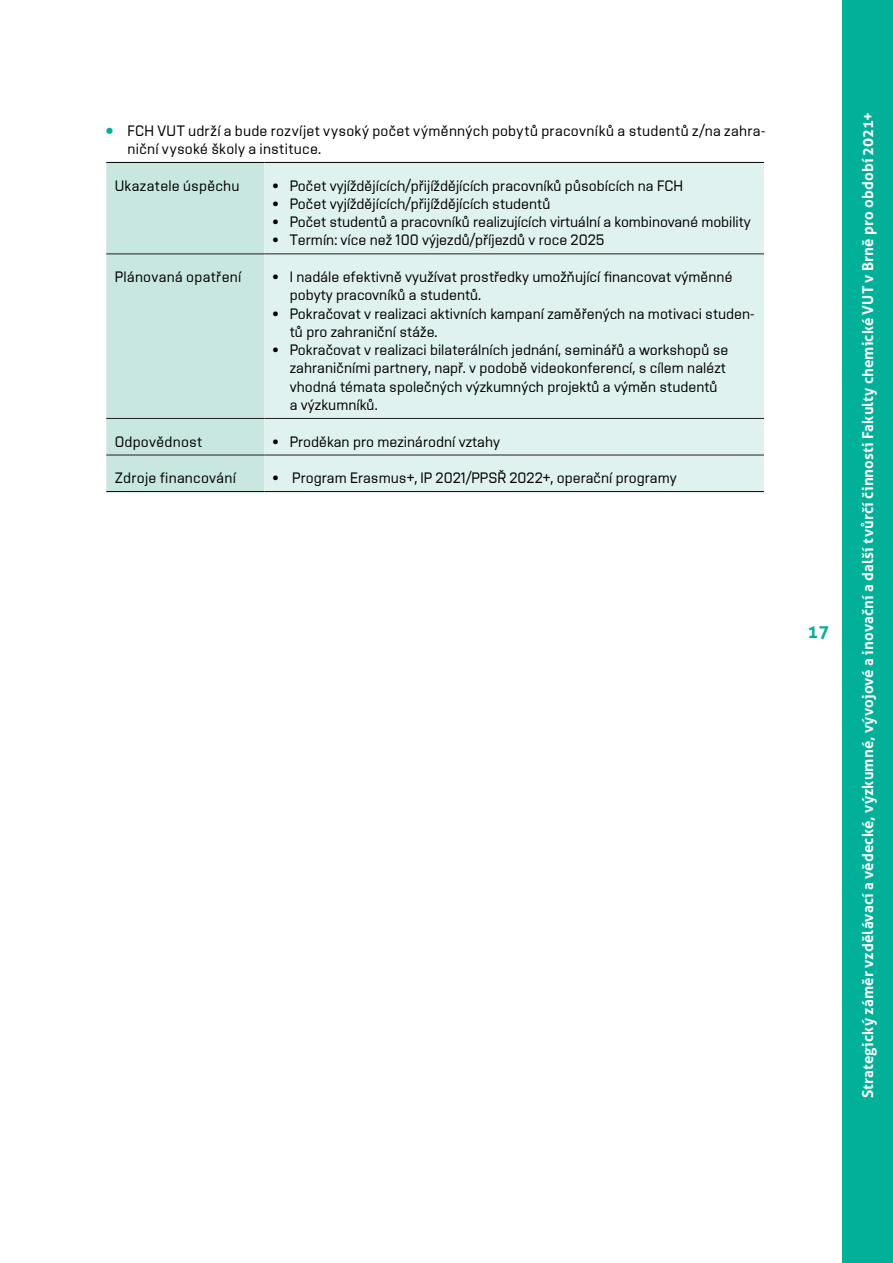
<style>
.page{position:relative;width:893px;height:1263px;background:#fff}
.page>*{position:absolute;margin:0;border:0;box-sizing:border-box;transform-origin:0 0}
.t1{font:700 18px "Aller";color:#00b098}
.t2{font:15px/18.3px "Vafle Light VUT";color:#000}
.t3{font:700 15px "Aller";letter-spacing:.01em;color:#fff}
.t4{font:15px "Vafle Light VUT";letter-spacing:.02em;color:#000}
.s1{font-family:"Vafle VUT";color:#00b098}
</style>
<div class="page">
<div style="left:842px;top:0;width:51px;height:1263px;background:#00b098"></div>
<div style="left:106px;top:163px;width:158px;height:328px;background:#c8e7e0"></div>
<div style="left:264px;top:163px;width:500px;height:328px;background:#e0f2ef"></div>
<hr style="left:106px;top:162px;width:158px;height:1px;background:#000">
<hr style="left:264px;top:162px;width:500px;height:1px;background:#000">
<hr style="left:106px;top:491px;width:158px;height:1px;background:#000">
<hr style="left:264px;top:491px;width:500px;height:1px;background:#000">
<hr style="left:106px;top:253px;width:158px;height:1px;background:#231f20">
<hr style="left:264px;top:253px;width:500px;height:1px;background:#231f20">
<hr style="left:106px;top:418px;width:158px;height:1px;background:#231f20">
<hr style="left:264px;top:418px;width:500px;height:1px;background:#231f20">
<hr style="left:106px;top:455px;width:158px;height:1px;background:#231f20">
<hr style="left:264px;top:455px;width:500px;height:1px;background:#231f20">
<p class="t2" style="left:128px;top:121px;width:639px;text-indent:-21px"><span class="s1">ŕ</span> FCH VUT udrží a bude rozvíjet vysoký počet výměnných pobytů pracovníků a studentů z/na zahra&shy;niční vysoké školy a instituce.</p>
<p class="t2" style="left:115px;top:176px;width:126px">Ukazatele úspěchu</p>
<p class="t2" style="left:273px;top:176px;width:412px">• Počet vyjíždějících/přijíždějících pracovníků působících na FCH</p>
<p class="t2" style="left:273px;top:194px;width:279px">• Počet vyjíždějících/přijíždějících studentů</p>
<p class="t2" style="left:273px;top:212px;width:479px">• Počet studentů a pracovníků realizujících virtuální a kombinované mobility</p>
<p class="t2" style="left:273px;top:231px;width:333px">• Termín: více než 100 výjezdů/příjezdů v roce 2025</p>
<p class="t4" style="left:115px;top:268px;width:128px">Plánovaná opatření</p>
<p class="t2" style="left:290px;top:267px;width:444px;text-indent:-17px">• I nadále efektivně využívat prostředky umožňující financovat výměnné pobyty pracovníků a studentů.</p>
<p class="t2" style="left:290px;top:304px;width:466px;text-indent:-17px">• Pokračovat v realizaci aktivních kampaní zaměřených na motivaci studen&shy;tů pro zahraniční stáže.</p>
<p class="t2" style="left:290px;top:340px;width:440px;text-indent:-17px">• Pokračovat v realizaci bilaterálních jednání, seminářů a workshopů se zahraničními partnery, např. v podobě videokonferencí, s cílem nalézt vhodná témata společných výzkumných projektů a výměn studentů a výzkumníků.</p>
<p class="t2" style="left:115px;top:432px;width:89px">Odpovědnost</p>
<p class="t2" style="left:273px;top:432px;width:229px">• Proděkan pro mezinárodní vztahy</p>
<p class="t2" style="left:115px;top:468px;width:123px">Zdroje financování</p>
<p class="t2" style="left:273px;top:468px;width:405px">• Program Erasmus+, IP 2021/PPSŘ 2022+, operační programy</p>
<p class="t1" style="left:808px;top:621px;width:23px">17</p>
<p class="t3" style="left:858px;top:1098px;width:987px;rotate:-90deg">Strategický záměr vzdělávací a vědecké, výzkumné, vývojové a inovační a další tvůrčí činnosti Fakulty chemické VUT v Brně pro období 2021+</p>
</div>
